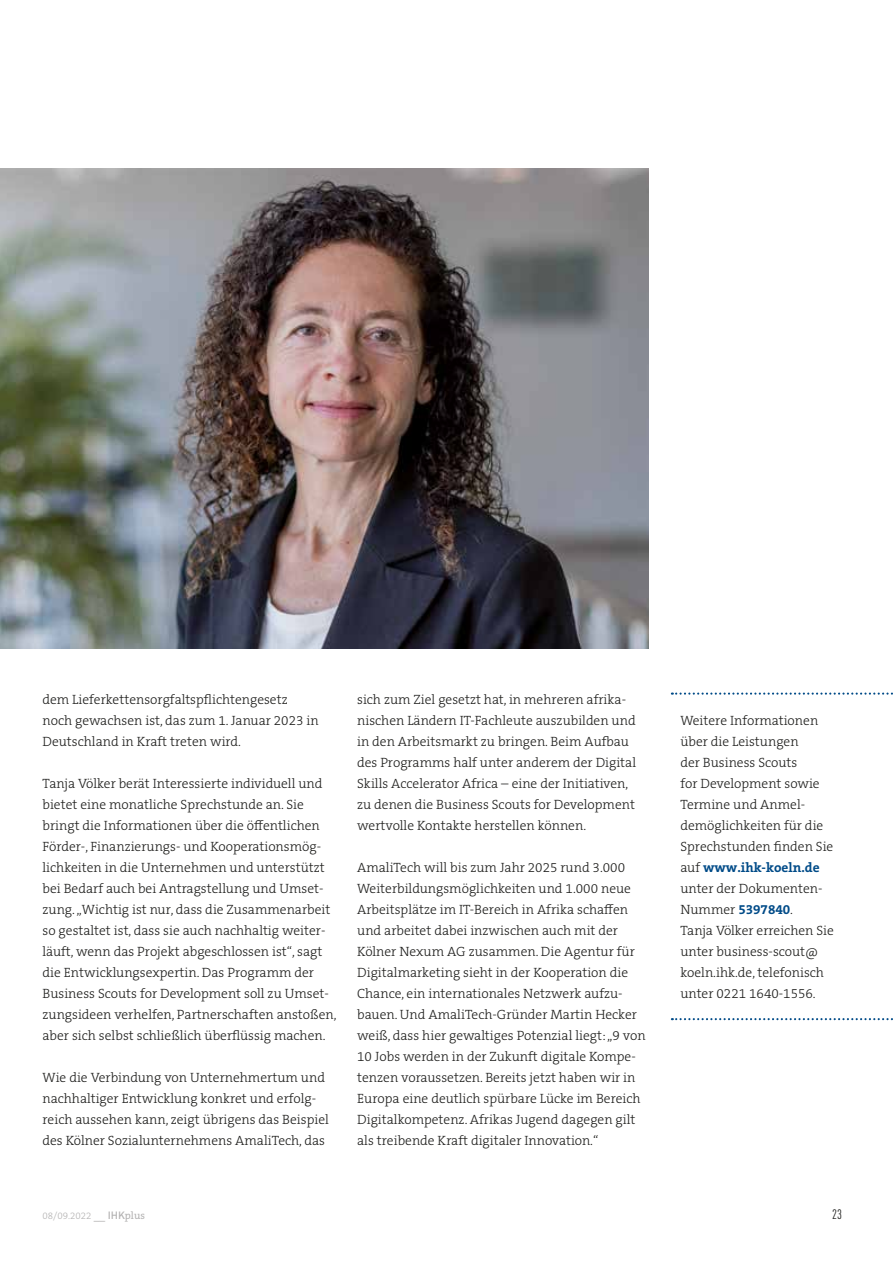
<style>
.page{position:relative;width:893px;height:1263px;background:#fff}
.page>*{position:absolute;margin:0;border:0;box-sizing:border-box;transform-origin:0 0}
.t1{font:300 13.5px/21px "The Serif B W3";color:#1d1d1b}
.t2{font:700 13.5px "The Serif B W7";color:#004b88}
.t3{font:condensed 13.5px "DINOT";color:#1d1d1b}
.t4{font:300 9.75px "The Serif B W3";color:#b3b2b2}
.s1{font-family:"The Serif B W5 Plain";font-weight:400;font-size:10.5px}
.s2{font-family:"DINOT";font-weight:500;font-size:10.5px}
.s3{font-family:"The Serif B W3";font-weight:300;color:#1d1d1b}
.s4{font-family:"The Serif B W7";font-weight:700;color:#004b88}
</style>
<div class="page">
<img style="left:0;top:169px;width:648px;height:479px">
<svg style="left:672px;top:692px;width:221px;height:3px"></svg>
<svg style="left:672px;top:1018px;width:221px;height:2px"></svg>
<p class="t1" style="left:43px;top:689px;width:278px">dem Lieferkettensorgfaltspflichtengesetz noch gewachsen ist, das zum 1. Januar 2023 in<br>Deutschland in Kraft treten wird.</p>
<p class="t1" style="left:43px;top:773px;width:296px">Tanja Völker berät Interessierte individuell und bietet eine monatliche Sprechstunde an. Sie bringt die Informationen über die öffentlichen Förder-, Finanzierungs- und Kooperationsmög&shy;lichkeiten in die Unternehmen und unterstützt bei Bedarf auch bei Antragstellung und Umset&shy;zung. „Wichtig ist nur, dass die Zusammenarbeit so gestaltet ist, dass sie auch nachhaltig weiter&shy;läuft, wenn das Projekt abgeschlossen ist“, sagt die Entwicklungsexpertin. Das Programm der Business Scouts for Development soll zu Umset&shy;zungsideen verhelfen, Partnerschaften anstoßen, aber sich selbst schließlich überflüssig machen.</p>
<p class="t1" style="left:43px;top:1067px;width:288px">Wie die Verbindung von Unternehmertum und nachhaltiger Entwicklung konkret und erfolg&shy;reich aussehen kann, zeigt übrigens das Beispiel des Kölner Sozialunternehmens AmaliTech, das</p>
<p class="t1" style="left:357px;top:689px;width:280px">sich zum Ziel gesetzt hat, in mehreren afrika&shy;nischen Ländern IT-Fachleute auszubilden und in den Arbeitsmarkt zu bringen. Beim Aufbau des Programms half unter anderem der Digital Skills Accelerator Africa – eine der Initiativen, zu denen die Business Scouts for Development wertvolle Kontakte herstellen können.</p>
<p class="t1" style="left:357px;top:857px;width:290px">AmaliTech will bis zum Jahr 2025 rund 3.000<br>Weiterbildungsmöglichkeiten und 1.000 neue Arbeitsplätze im IT-Bereich in Afrika schaffen und arbeitet dabei inzwischen auch mit der Kölner Nexum AG zusammen. Die Agentur für Digitalmarketing sieht in der Kooperation die Chance, ein internationales Netzwerk aufzu&shy;bauen. Und AmaliTech-Gründer Martin Hecker weiß, dass hier gewaltiges Potenzial liegt: „9 von 10 Jobs werden in der Zukunft digitale Kompe&shy;tenzen voraussetzen. Bereits jetzt haben wir in Europa eine deutlich spürbare Lücke im Bereich Digitalkompetenz. Afrikas Jugend dagegen gilt als treibende Kraft digitaler Innovation.“</p>
<p class="t4" style="left:43px;top:1209px;width:104px">08/09.2022 <span class="s1">__</span> <span class="s2">IHK</span><span class="s1">plus</span></p>
<p class="t1" style="left:680px;top:710px;width:155px">Weitere Informationen über die Leistungen<br>der Business Scouts<br>for Development sowie<br>Termine und Anmel&shy;demöglichkeiten für die<br>Sprechstunden finden Sie</p>
<p class="t2" style="left:680px;top:859px;width:141px"><span class="s3">auf</span> www.ihk-koeln.de</p>
<p class="t1" style="left:680px;top:878px;width:155px">unter der Dokumenten-<br>Nummer <span class="s4">5397840</span>.<br>Tanja Völker erreichen Sie unter business-scout@ koeln.ihk.de, telefonisch unter 0221 1640-1556.</p>
<p class="t3" style="left:832px;top:1204px;width:11px">23</p>
</div>
